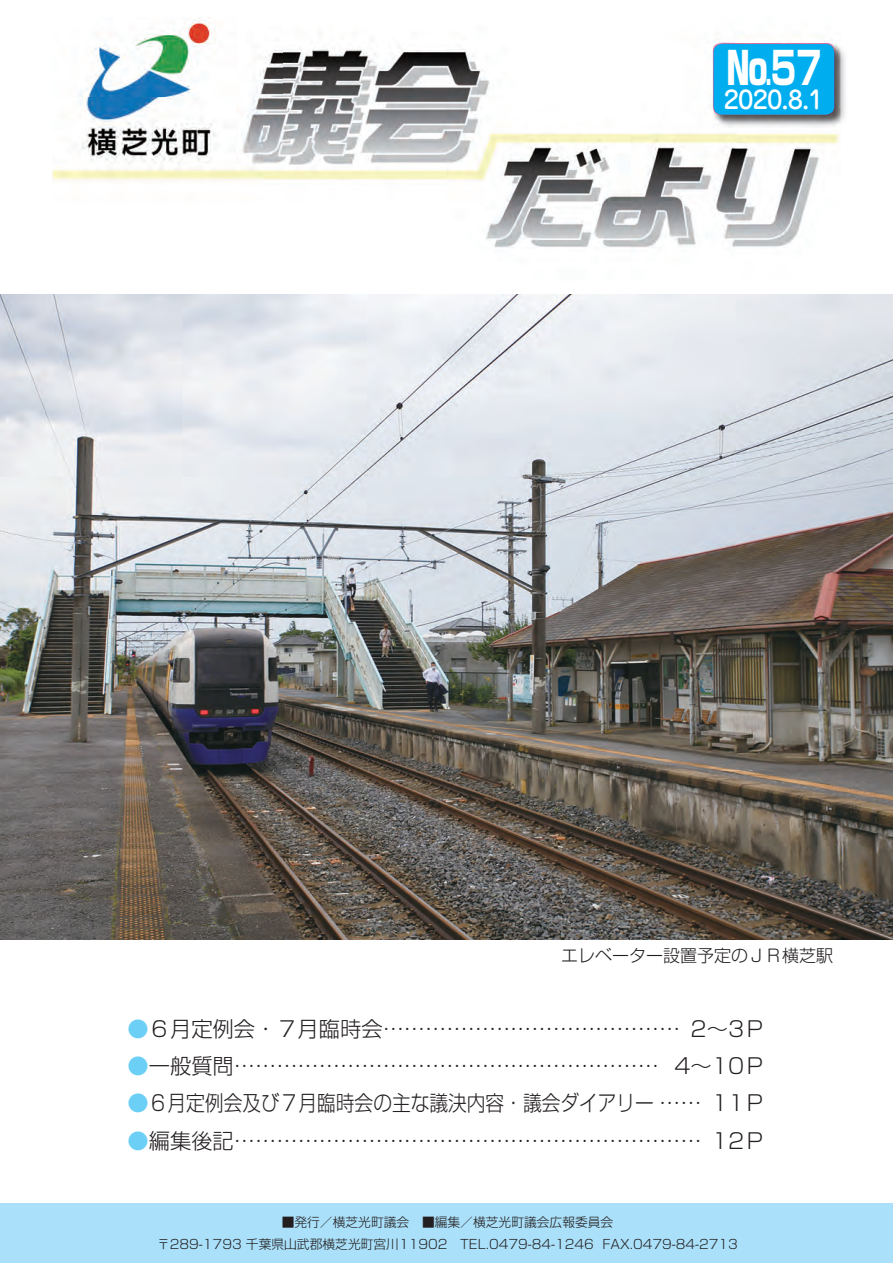
<style>
.page{position:relative;width:893px;height:1263px;background:#fff}
.page>*{position:absolute;margin:0;border:0;box-sizing:border-box;transform-origin:0 0}
.t1{font:700 44.7px "Shin Go Pro";color:#fff}
.t2{font:500 24.45px "Jun 34 Pro";color:#fff}
.t3{font:300 21.3px/37.2px "Shin Go Pro";color:#231f20}
.t4{font:300 21.3px "Shin Go Pro";color:#231f20;scale:.88 1}
.t5{font:300 16.95px "Shin Go Pro";color:#231f20}
.t6{font:300 12.75px/21.3px "Shin Go Pro";color:#231f20}
.s1{color:#6bcff6}
</style>
<div class="page">
<img style="left:0;top:295px;width:893px;height:644px">
<img style="left:263px;top:42px;width:472px;height:209px">
<img style="left:53px;top:97px;width:210px;height:83px">
<img style="left:735px;top:133px;width:105px;height:114px">
<img style="left:79px;top:17px;width:204px;height:80px">
<img style="left:713px;top:43px;width:132px;height:85px">
<div style="left:713px;top:44px;width:121px;height:71px;background:#00aeef;border-radius:9px"></div>
<div style="left:0;top:1203px;width:893px;height:60px;background:#aae0f9"></div>
<h1 class="t1" style="left:726px;top:33px;width:97px">No57</h1>
<p class="t2" style="left:724px;top:80px;width:102px">2020.8.1</p>
<p class="t5" style="left:561px;top:941px;width:274px">エレベーター設置予定のＪＲ横芝駅</p>
<p class="t3" style="left:674px;top:1007px;width:92px;text-indent:-547px"><span class="s1">●</span>６月定例会・７月臨時会……………………………………<br>4～10Ｐ</p>
<p class="t3" style="left:691px;top:1007px;width:76px">2～3Ｐ</p>
<p class="t3" style="left:128px;top:1045px;width:533px"><span class="s1">●</span>一般質問……………………………………………………</p>
<p class="t4" style="left:128px;top:1086px;width:654px"><span class="s1">●</span>６月定例会及び７月臨時会の主な議決内容・議会ダイアリー ……</p>
<p class="t3" style="left:128px;top:1119px;width:576px"><span class="s1">●</span>編集後記…………………………………………………………</p>
<p class="t3" style="left:712px;top:1082px;width:55px">11Ｐ</p>
<p class="t3" style="left:712px;top:1119px;width:55px">12Ｐ</p>
<p class="t6" style="left:602px;top:1210px;width:137px;text-indent:-321px">■発行／横芝光町議会　■編集／横芝光町議会広報委員会<br>FAX.0479-84-2713</p>
<p class="t6" style="left:157px;top:1232px;width:438px">〒289-1793 千葉県山武郡横芝光町宮川11902　TEL.0479-84-1246</p>
</div>
